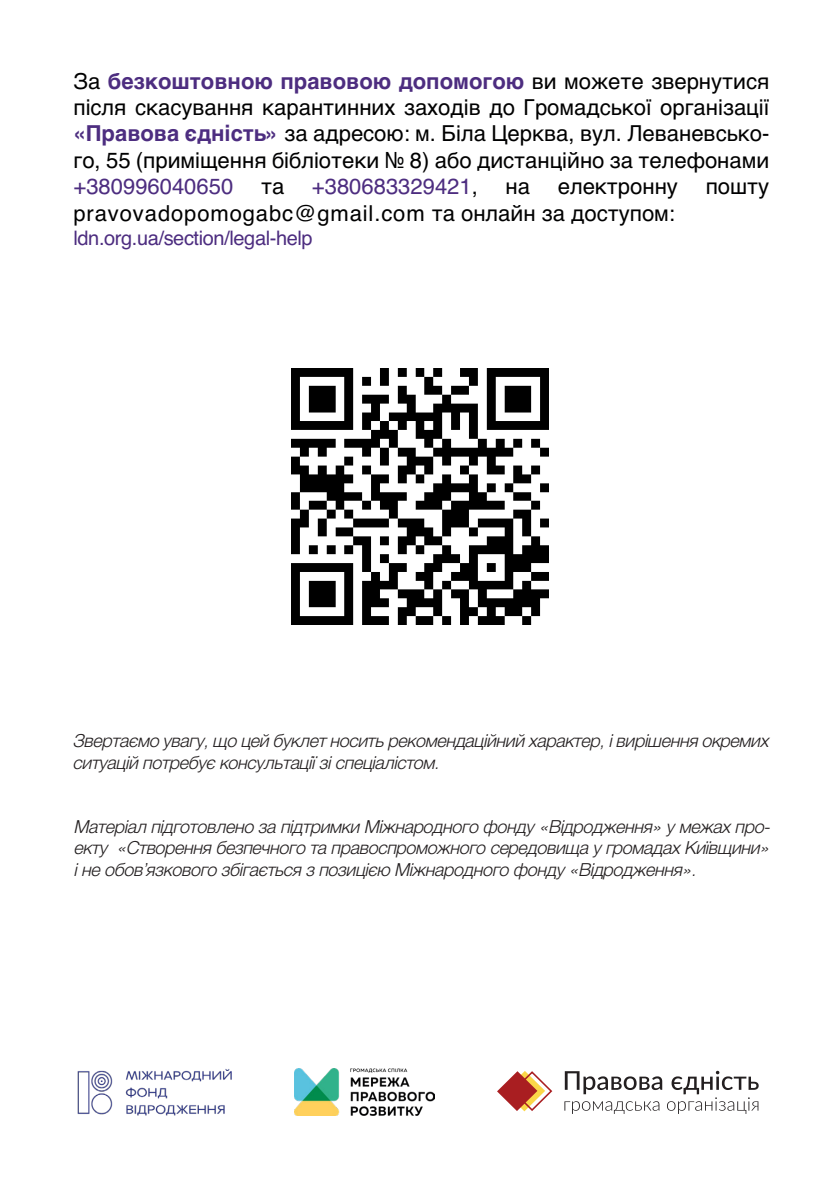
<style>
.page{position:relative;width:840px;height:1191px;background:#fff}
.page>*{position:absolute;margin:0;border:0;box-sizing:border-box;transform-origin:0 0}
.t1{font:22px/26.4px "Helvetica";color:#000001;text-align:justify}
.t2{font:22px "Helvetica";letter-spacing:.04em;color:#000001}
.t3{font:22px "Helvetica";color:#4d2d80}
.t4{font:20px "Helvetica";letter-spacing:-.02em;color:#4d2d80}
.замітки{font:italic 300 18px/21.6px "Helvetica";letter-spacing:-.02em;color:#231f20}
.s1{font-weight:700;color:#4d2d80}
.s2{color:#000001}
</style>
<div class="page">
<img style="left:77px;top:1069px;width:155px;height:47px">
<img style="left:294px;top:1068px;width:140px;height:47px">
<svg style="left:564px;top:1070px;width:194px;height:44px"></svg>
<svg style="left:497px;top:1071px;width:56px;height:41px"></svg>
<img style="left:292px;top:368px;width:256px;height:256px">
<p class="t1" style="left:73px;top:68px;width:697px">За <span class="s1">безкоштовною правовою допомогою</span> ви можете звернутися після скасування карантинних заходів до Громадської організації <span class="s1">«Правова єдність»</span> за адресою: м. Біла Церква, вул. Леваневсько&shy;го, 55 (приміщення бібліотеки № 8) або дистанційно за телефонами</p>
<p class="t3" style="left:73px;top:169px;width:161px">+380996040650</p>
<p class="t1" style="left:261px;top:174px;width:25px">та</p>
<p class="t3" style="left:312px;top:169px;width:167px">+380683329421<span class="s2">,</span></p>
<p class="t1" style="left:505px;top:174px;width:26px">на</p>
<p class="t1" style="left:557px;top:174px;width:122px">електронну</p>
<p class="t1" style="left:705px;top:174px;width:65px">пошту</p>
<p class="t2" style="left:73px;top:196px;width:602px">pravovadopomogabc@gmail.com та онлайн за доступом:</p>
<p class="t4" style="left:73px;top:222px;width:240px">ldn.org.ua/section/legal-help</p>
<p class="замітки" style="left:73px;top:729px;width:697px">Звертаємо увагу, що цей буклет носить рекомендаційний характер, і вирішення окремих ситуацій потребує консультації зі спеціалістом.</p>
<p class="замітки" style="left:73px;top:814px;width:697px;text-align:justify">Матеріал підготовлено за підтримки Міжнародного фонду «Відродження» у межах про&shy;екту «Створення безпечного та правоспроможного середовища у громадах Київщини» і не обов’язкового збігається з позицією Міжнародного фонду «Відродження».</p>
</div>
